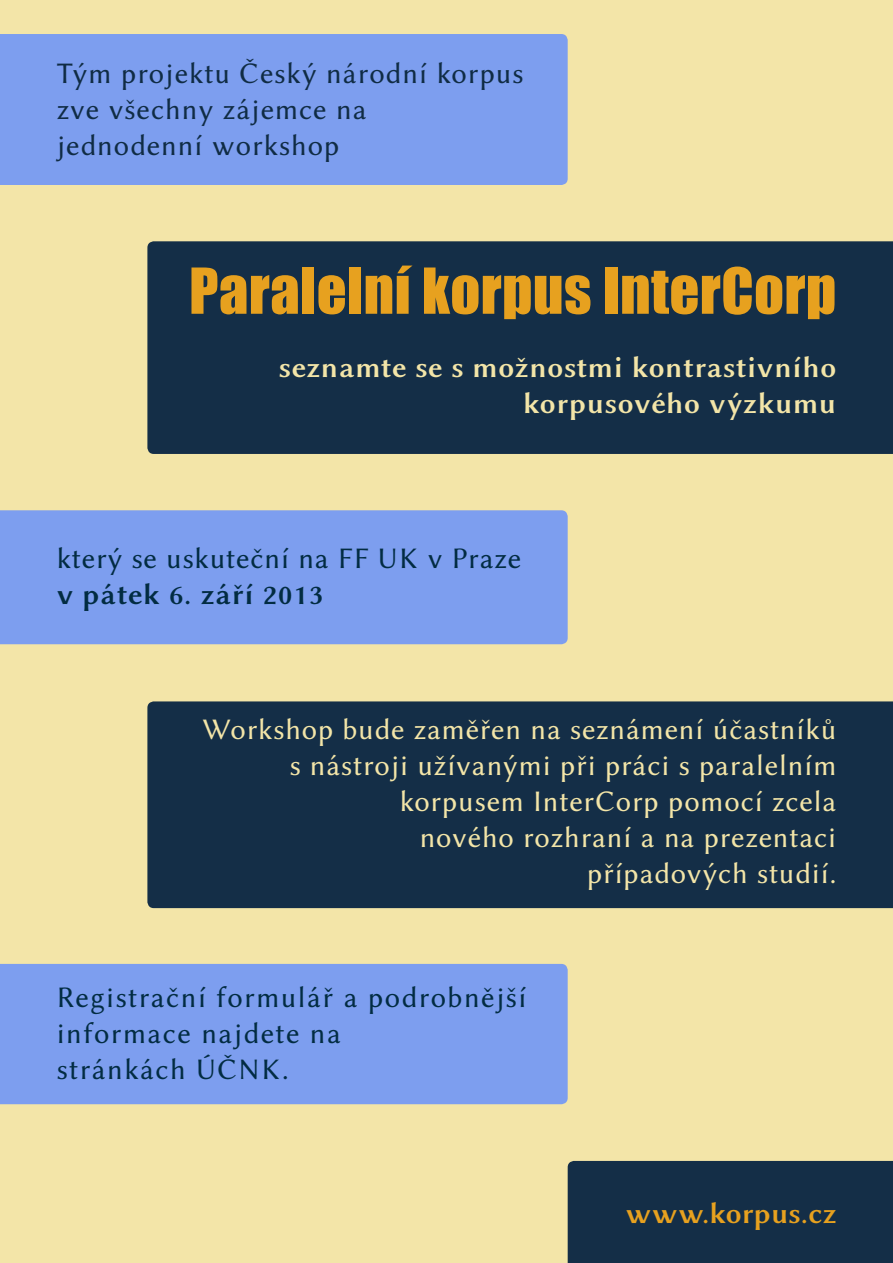
<style>
.page{position:relative;width:893px;height:1263px;background:#f3e5a8}
.page>*{position:absolute;margin:0;border:0;box-sizing:border-box;transform-origin:0 0}
.t1{font:58.5px "Impact";letter-spacing:.01em;color:#e7a11f}
.t2{font:30px/36px "Lin Biolinum O";letter-spacing:.03em;color:#f3e5a8;text-align:right}
.t3{font:30px/36px "Lin Biolinum O";letter-spacing:.035em;color:#102c44}
.t4{font:30px/36px "Lin Biolinum O";letter-spacing:.05em;color:#022c42}
.t5{font:30px/36px "Lin Biolinum OB";letter-spacing:.025em;color:#f3e5a8;text-align:right}
.t6{font:30px "Lin Biolinum O";letter-spacing:.03em;color:#022c42}
.t7{font:30px "Lin Biolinum OB";letter-spacing:.03em;color:#022c42}
.t8{font:30px "Lin Biolinum OB";letter-spacing:.01em;color:#e7a11f}
</style>
<div class="page">
<div style="left:568px;top:1161px;width:325px;height:102px;background:#142e47"></div>
<div style="left:0;top:964px;width:568px;height:140px;background:#7d9eef"></div>
<div style="left:147px;top:701px;width:746px;height:207px;background:#142e47"></div>
<div style="left:0;top:510px;width:568px;height:134px;background:#7d9eef"></div>
<div style="left:147px;top:241px;width:746px;height:213px;background:#142e47"></div>
<div style="left:0;top:34px;width:568px;height:151px;background:#7d9eef"></div>
<p class="t3" style="left:57px;top:55px;width:468px">Tým projektu Český národní korpus zve všechny zájemce na<br>jednodenní workshop</p>
<h1 class="t1" style="left:189px;top:245px;width:649px">Paralelní korpus InterCorp</h1>
<p class="t5" style="left:279px;top:348px;width:559px">seznamte se s možnostmi kontrastivního korpusového výzkumu</p>
<p class="t6" style="left:57px;top:541px;width:466px">který se uskuteční na FF UK v Praze</p>
<p class="t7" style="left:57px;top:575px;width:268px">v pátek 6. září 2013</p>
<p class="t2" style="left:203px;top:711px;width:635px">Workshop bude zaměřen na seznámení účastníků s nástroji užívanými při práci s paralelním korpusem InterCorp pomocí zcela<br>nového rozhraní a na prezentaci<br>případových studií.</p>
<p class="t4" style="left:57px;top:979px;width:471px">Registrační formulář a podrobnější informace najdete na<br>stránkách ÚČNK.</p>
<p class="t8" style="left:626px;top:1194px;width:212px">www.korpus.cz</p>
</div>
